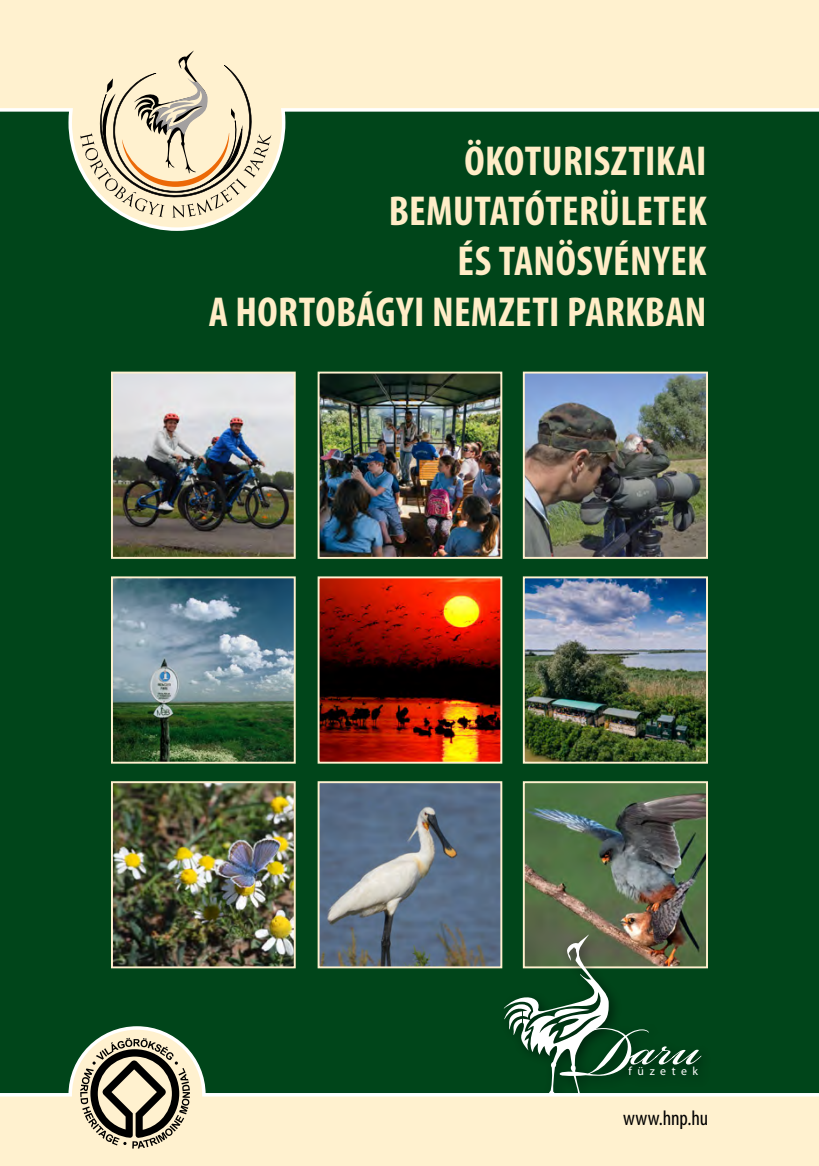
<style>
.page{position:relative;width:819px;height:1166px;background:#00451a}
.page>*{position:absolute;margin:0;border:0;box-sizing:border-box;transform-origin:0 0}
.t1{font:700 condensed 42px/50.4px "Myriad Pro";letter-spacing:.01em;color:#ffedc7;text-align:right}
.t2{font:condensed 21px "Myriad Pro";letter-spacing:-.005em;color:#000}
.t3{font:11.9px "Myriad Pro";letter-spacing:.47em;color:#fff}
</style>
<div class="page">
<img style="left:114px;top:375px;width:179px;height:181px">
<div style="left:111px;top:372px;width:185px;height:187px;border:2px solid #fff1cf"></div>
<img style="left:320px;top:375px;width:179px;height:181px">
<div style="left:317px;top:372px;width:185px;height:187px;border:2px solid #fff1cf"></div>
<img style="left:526px;top:375px;width:179px;height:181px">
<div style="left:523px;top:372px;width:185px;height:187px;border:2px solid #fff1cf"></div>
<img style="left:114px;top:579px;width:179px;height:181px">
<div style="left:111px;top:576px;width:185px;height:187px;border:2px solid #fff1cf"></div>
<img style="left:320px;top:579px;width:179px;height:181px">
<div style="left:317px;top:576px;width:185px;height:187px;border:2px solid #fff1cf"></div>
<img style="left:526px;top:579px;width:179px;height:181px">
<div style="left:523px;top:576px;width:185px;height:187px;border:2px solid #fff1cf"></div>
<img style="left:114px;top:784px;width:179px;height:181px">
<div style="left:111px;top:781px;width:185px;height:187px;border:2px solid #fff1cf"></div>
<img style="left:320px;top:784px;width:179px;height:181px">
<div style="left:317px;top:781px;width:185px;height:187px;border:2px solid #fff1cf"></div>
<img style="left:526px;top:784px;width:179px;height:145px">
<div style="left:523px;top:781px;width:185px;height:187px;border:2px solid #fff1cf"></div>
<svg style="left:0;top:0;width:819px;height:231px"></svg>
<div style="left:498px;top:929px;width:216px;height:194px;background:#000;opacity:.5"></div>
<svg style="left:503px;top:934px;width:198px;height:90px"></svg>
<svg style="left:0;top:1024px;width:819px;height:142px"></svg>
<svg style="left:80px;top:1038px;width:110px;height:110px;background:#a19a84"></svg>
<svg style="left:80px;top:51px;width:191px;height:167px;background:#d7cdae"></svg>
<p class="t1" style="left:209px;top:136px;width:499px">ÖKOTURISZTIKAI<br>BEMUTATÓTERÜLETEK<br>ÉS TANÖSVÉNYEK<br>A HORTOBÁGYI NEMZETI PARKBAN</p>
<p class="t3" style="left:628px;top:1064px;width:71px">füzetek</p>
<p class="t2" style="left:623px;top:1106px;width:87px">www.hnp.hu</p>
</div>
